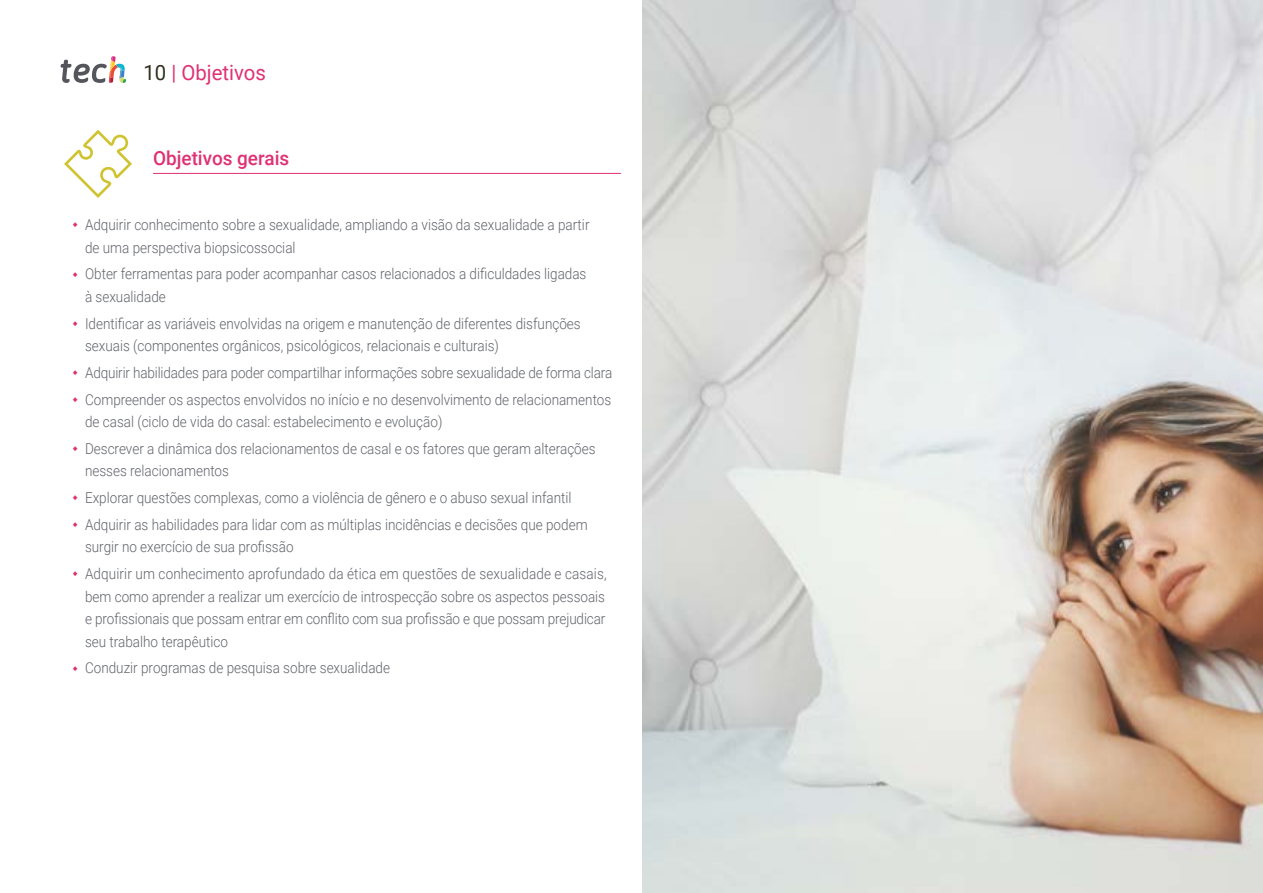
<style>
.page{position:relative;width:1263px;height:893px;background:#fff}
.page>*{position:absolute;margin:0;border:0;box-sizing:border-box;transform-origin:0 0}
.t1{font:21px "Roboto";color:#df3174}
.t2{font:500 19.5px "Roboto";color:#df3174}
.t3{font:300 15px/22.5px "Roboto";color:#61646a;scale:.9 1}
.s1{color:#312e20}
</style>
<div class="page">
<img style="left:642px;top:0;width:621px;height:893px">
<hr style="left:153px;top:173px;width:468px;height:1px;background:#df3174">
<svg style="left:64px;top:130px;width:68px;height:68px"></svg>
<svg style="left:61px;top:56px;width:65px;height:27px"></svg>
<h1 class="t1" style="left:144px;top:57px;width:124px"><span class="s1">10</span> | Objetivos</h1>
<h2 class="t2" style="left:153px;top:144px;width:138px">Objetivos gerais</h2>
<p class="t3" style="left:85px;top:213px;width:562px">Adquirir conhecimento sobre a sexualidade, ampliando a visão da sexualidade a partir de uma perspectiva biopsicossocial</p>
<p class="t3" style="left:85px;top:262px;width:559px">Obter ferramentas para poder acompanhar casos relacionados a dificuldades ligadas à sexualidade</p>
<p class="t3" style="left:85px;top:311px;width:552px">Identificar as variáveis envolvidas na origem e manutenção de diferentes disfunções sexuais (componentes orgânicos, psicológicos, relacionais e culturais)</p>
<p class="t3" style="left:85px;top:359px;width:587px;line-height:26.7px">Adquirir habilidades para poder compartilhar informações sobre sexualidade de forma clara<br>Compreender os aspectos envolvidos no início e no desenvolvimento de relacionamentos</p>
<p class="t3" style="left:85px;top:408px;width:569px;line-height:26.7px">de casal (ciclo de vida do casal: estabelecimento e evolução)<br>Descrever a dinâmica dos relacionamentos de casal e os fatores que geram alterações</p>
<p class="t3" style="left:85px;top:457px;width:560px;line-height:26.7px">nesses relacionamentos<br>Explorar questões complexas, como a violência de gênero e o abuso sexual infantil<br>Adquirir as habilidades para lidar com as múltiplas incidências e decisões que podem</p>
<p class="t3" style="left:85px;top:533px;width:581px;line-height:26.7px">surgir no exercício de sua profissão<br>Adquirir um conhecimento aprofundado da ética em questões de sexualidade e casais,</p>
<p class="t3" style="left:85px;top:584px;width:580px;text-align:justify">bem como aprender a realizar um exercício de introspecção sobre os aspectos pessoais e profissionais que possam entrar em conflito com sua profissão e que possam prejudicar seu trabalho terapêutico</p>
<p class="t3" style="left:85px;top:656px;width:340px">Conduzir programas de pesquisa sobre sexualidade</p>
</div>
